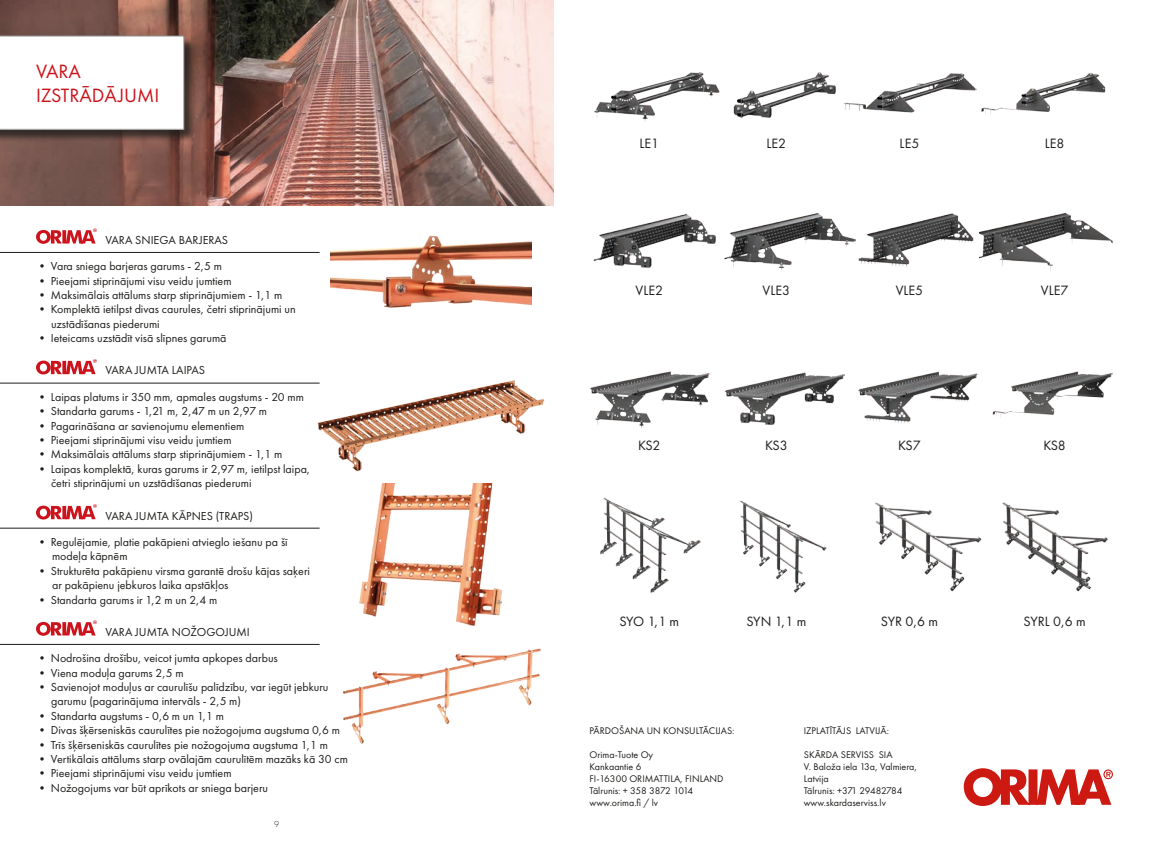
<style>
.page{position:relative;width:1149px;height:842px;background:#fff}
.page>*{position:absolute;margin:0;border:0;box-sizing:border-box;transform-origin:0 0}
.t1{font:20px/24px "Futura PT";color:#cc131b}
.t2{font:14px "Futura PT";color:#1d1d1b}
.t3{font:12px/14.4px "Futura PT";color:#1d1d1b}
.t4{font:12px "Futura PT";color:#1d1d1b}
.t5{font:10px/12px "Futura PT";color:#1d1d1b}
.t6{font:300 8px "Futura Std";color:#1d1d1b}
</style>
<div class="page">
<svg style="left:963px;top:768px;width:149px;height:38px"></svg>
<hr style="left:0;top:252px;width:319px;height:1px;background:#1d1d1b">
<svg style="left:36px;top:229px;width:61px;height:15px"></svg>
<svg style="left:36px;top:359px;width:61px;height:15px"></svg>
<hr style="left:0;top:383px;width:319px;height:1px;background:#1d1d1b">
<hr style="left:0;top:644px;width:319px;height:1px;background:#1d1d1b">
<svg style="left:36px;top:620px;width:61px;height:16px"></svg>
<svg style="left:36px;top:504px;width:61px;height:15px"></svg>
<hr style="left:0;top:528px;width:319px;height:1px;background:#1d1d1b">
<img style="left:330px;top:235px;width:201px;height:73px">
<img style="left:316px;top:380px;width:229px;height:92px">
<img style="left:294px;top:483px;width:208px;height:143px">
<img style="left:343px;top:648px;width:198px;height:96px">
<img style="left:0;top:0;width:553px;height:206px">
<div style="left:0;top:37px;width:196px;height:105px;background:#1d1d1b;opacity:.75"></div>
<svg style="left:0;top:36px;width:184px;height:93px"></svg>
<img style="left:594px;top:72px;width:118px;height:50px">
<img style="left:712px;top:72px;width:124px;height:46px">
<img style="left:843px;top:73px;width:132px;height:40px">
<img style="left:981px;top:73px;width:125px;height:42px">
<img style="left:855px;top:213px;width:119px;height:54px">
<img style="left:593px;top:213px;width:123px;height:55px">
<img style="left:724px;top:213px;width:131px;height:58px">
<img style="left:979px;top:212px;width:132px;height:60px">
<img style="left:590px;top:371px;width:119px;height:57px">
<img style="left:724px;top:372px;width:120px;height:53px">
<img style="left:858px;top:371px;width:120px;height:53px">
<img style="left:992px;top:371px;width:120px;height:46px">
<img style="left:600px;top:497px;width:508px;height:96px">
<h1 class="t1" style="left:36px;top:60px;width:125px">VARA<br>IZSTRĀDĀJUMI</h1>
<p class="t4" style="left:105px;top:233px;width:124px">VARA SNIEGA BARJERAS</p>
<p class="t3" style="left:36px;top:259px;width:187px">• Vara sniega barjeras garums - 2,5 m</p>
<p class="t3" style="left:36px;top:273px;width:197px">• Pieejami stiprinājumi visu veidu jumtiem</p>
<p class="t3" style="left:36px;top:288px;width:248px">• Maksimālais attālums starp stiprinājumiem - 1,1 m</p>
<p class="t3" style="left:51px;top:302px;width:246px;text-indent:-15px">• Komplektā ietilpst divas caurules, četri stiprinājumi un uzstādīšanas piederumi</p>
<p class="t3" style="left:36px;top:331px;width:192px">• Ieteicams uzstādīt visā slīpnes garumā</p>
<p class="t4" style="left:105px;top:363px;width:101px">VARA JUMTA LAIPAS</p>
<p class="t3" style="left:36px;top:390px;width:269px">• Laipas platums ir 350 mm, apmales augstums - 20 mm</p>
<p class="t3" style="left:36px;top:404px;width:232px">• Standarta garums - 1,21 m, 2,47 m un 2,97 m</p>
<p class="t3" style="left:36px;top:418px;width:210px">• Pagarināšana ar savienojumu elementiem</p>
<p class="t3" style="left:36px;top:433px;width:197px">• Pieejami stiprinājumi visu veidu jumtiem</p>
<p class="t3" style="left:36px;top:447px;width:248px">• Maksimālais attālums starp stiprinājumiem - 1,1 m</p>
<p class="t3" style="left:51px;top:462px;width:261px;text-indent:-15px">• Laipas komplektā, kuras garums ir 2,97 m, ietilpst laipa, četri stiprinājumi un uzstādīšanas piederumi</p>
<p class="t4" style="left:105px;top:508px;width:149px">VARA JUMTA KĀPNES (TRAPS)</p>
<p class="t3" style="left:52px;top:535px;width:237px;text-indent:-16px">• Regulējamie, platie pakāpieni atvieglo iešanu pa šī modeļa kāpnēm</p>
<p class="t3" style="left:52px;top:563px;width:259px;text-indent:-16px">• Strukturēta pakāpienu virsma garantē drošu kājas saķeri ar pakāpienu jebkuros laika apstākļos</p>
<p class="t3" style="left:36px;top:592px;width:183px">• Standarta garums ir 1,2 m un 2,4 m</p>
<p class="t4" style="left:105px;top:625px;width:146px">VARA JUMTA NOŽOGOJUMI</p>
<p class="t3" style="left:36px;top:651px;width:243px">• Nodrošina drošību, veicot jumta apkopes darbus</p>
<p class="t3" style="left:36px;top:665px;width:149px">• Viena moduļa garums 2,5 m</p>
<p class="t3" style="left:51px;top:680px;width:279px;text-indent:-15px">• Savienojot moduļus ar caurulīšu palīdzību, var iegūt jebkuru garumu (pagarinājuma intervāls - 2,5 m)</p>
<p class="t3" style="left:36px;top:708px;width:189px">• Standarta augstums - 0,6 m un 1,1 m</p>
<p class="t3" style="left:36px;top:723px;width:305px">• Divas šķērseniskās caurulītes pie nožogojuma augstuma 0,6 m</p>
<p class="t3" style="left:36px;top:737px;width:293px">• Trīs šķērseniskās caurulītes pie nožogojuma augstuma 1,1 m</p>
<p class="t3" style="left:36px;top:752px;width:313px">• Vertikālais attālums starp ovālajām caurulītēm mazāks kā 30 cm</p>
<p class="t3" style="left:36px;top:766px;width:197px">• Pieejami stiprinājumi visu veidu jumtiem</p>
<p class="t3" style="left:36px;top:780px;width:234px">• Nožogojums var būt aprīkots ar sniega barjeru</p>
<p class="t6" style="left:274px;top:819px;width:6px">9</p>
<p class="t2" style="left:639px;top:135px;width:21px">LE1</p>
<p class="t2" style="left:766px;top:135px;width:21px">LE2</p>
<p class="t2" style="left:899px;top:135px;width:21px">LE5</p>
<p class="t2" style="left:1044px;top:135px;width:21px">LE8</p>
<p class="t2" style="left:635px;top:282px;width:29px">VLE2</p>
<p class="t2" style="left:762px;top:282px;width:29px">VLE3</p>
<p class="t2" style="left:895px;top:282px;width:29px">VLE5</p>
<p class="t2" style="left:1040px;top:282px;width:29px">VLE7</p>
<p class="t2" style="left:637px;top:437px;width:24px">KS2</p>
<p class="t2" style="left:764px;top:437px;width:24px">KS3</p>
<p class="t2" style="left:897px;top:437px;width:24px">KS7</p>
<p class="t2" style="left:1042px;top:437px;width:24px">KS8</p>
<p class="t2" style="left:619px;top:612px;width:61px">SYO 1,1 m</p>
<p class="t2" style="left:746px;top:612px;width:61px">SYN 1,1 m</p>
<p class="t2" style="left:880px;top:612px;width:59px">SYR 0,6 m</p>
<p class="t2" style="left:1023px;top:612px;width:64px">SYRL 0,6 m</p>
<p class="t5" style="left:589px;top:725px;width:146px">PĀRDOŠANA UN KONSULTĀCIJAS:</p>
<p class="t5" style="left:589px;top:749px;width:135px">Orima-Tuote Oy<br>Kankaantie 6<br>FI-16300 ORIMATTILA, FINLAND<br>Tālrunis: + 358 3872 1014 www.orima.fi / lv</p>
<p class="t5" style="left:803px;top:725px;width:87px">IZPLATĪTĀJS LATVIJĀ:</p>
<p class="t5" style="left:803px;top:749px;width:115px">SKĀRDA SERVISS SIA<br>V. Baloža iela 13a, Valmiera,<br>Latvija<br>Tālrunis: +371 29482784 www.skardaserviss.lv</p>
</div>
